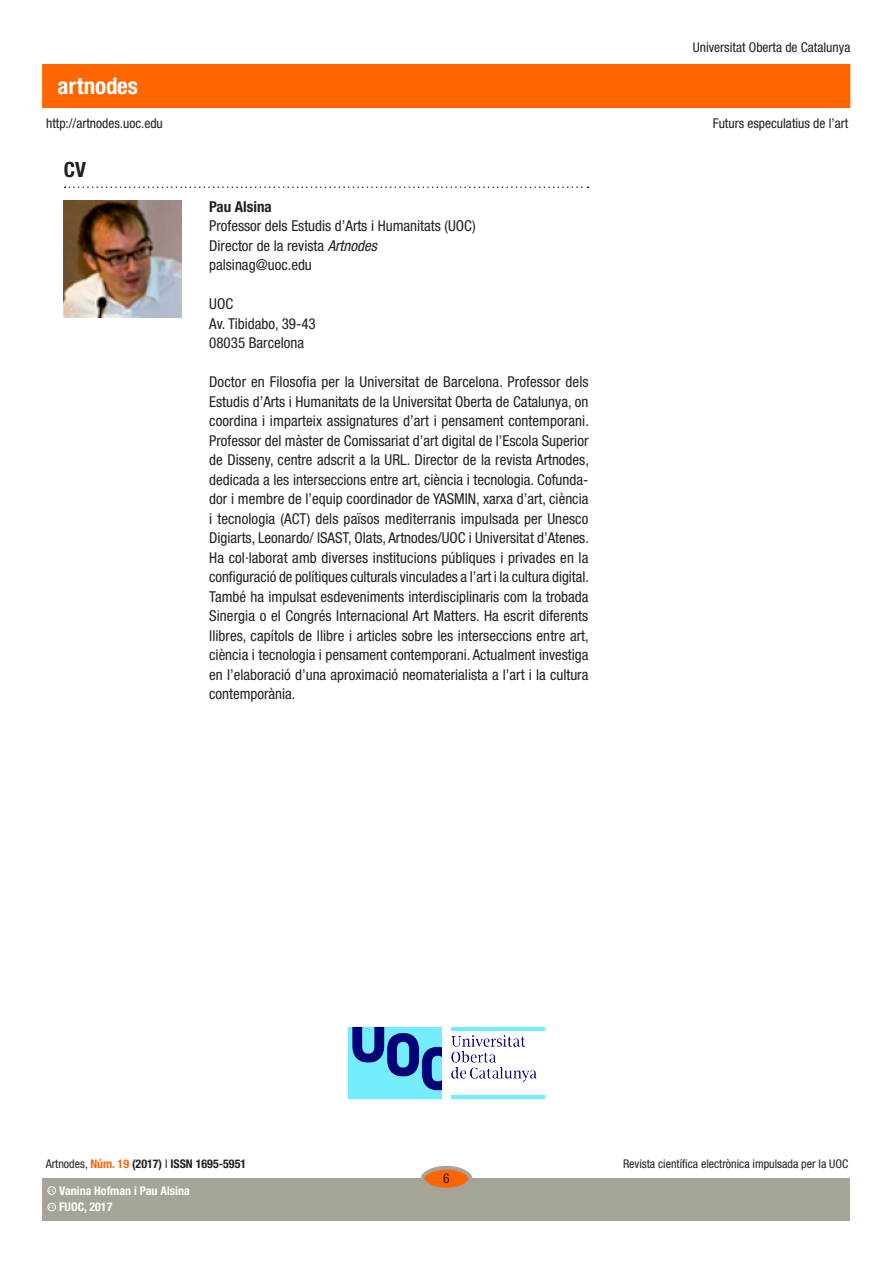
<style>
.page{position:relative;width:893px;height:1263px;background:#fff}
.page>*{position:absolute;margin:0;border:0;box-sizing:border-box;transform-origin:0 0}
.t1{font:700 condensed 22.95px "Helvetica Neue LT Std";color:#fff}
.t2{font:700 condensed 21px "Helvetica Neue LT Std";color:#231f20}
.text_general_primerp{font:condensed 15px/19.5px "Helvetica Neue LT Std";color:#231f20;text-align:justify}
.text_general{font:700 condensed 15px "Helvetica Neue LT Std";color:#231f20}
.t3{font:condensed 13.5px "Helvetica Neue LT Std";color:#231f20}
.t4{font:condensed 12px "Helvetica Neue LT Std";color:#231f20}
.t5{font:700 condensed 12px "Helvetica Neue LT Std";color:#231f20}
.t6{font:700 condensed 12px "Helvetica Neue LT Std";color:#fff}
.t7{font:600 3.9px "Adobe Caslon Pro";color:#fff}
.s1{font-style:italic}
.s2{font-weight:400}
.s3{color:#f60}
</style>
<div class="page">
<img style="left:347px;top:1026px;width:199px;height:74px">
<div style="left:43px;top:65px;width:807px;height:42px;background:#f60"></div>
<div style="left:43px;top:1178px;width:807px;height:42px;background:#a6a397"></div>
<div style="left:422px;top:1168px;width:48px;height:21px;background:#f60;border-radius:50%"></div>
<div style="left:421px;top:1166px;width:51px;height:25px;border:4px solid #a6a397;border-radius:50%"></div>
<div style="left:48px;top:1203px;width:8px;height:8px;border:1px solid #fff;border-radius:50%"></div>
<div style="left:48px;top:1186px;width:8px;height:8px;border:1px solid #fff;border-radius:50%"></div>
<img style="left:64px;top:200px;width:118px;height:117px">
<svg style="left:65px;top:186px;width:524px;height:2px"></svg>
<p class="t1" style="left:58px;top:72px;width:82px">artnodes</p>
<p class="t3" style="left:46px;top:115px;width:118px">http://artnodes.uoc.edu</p>
<p class="t2" style="left:64px;top:156px;width:24px">CV</p>
<p class="text_general" style="left:209px;top:197px;width:64px">Pau Alsina</p>
<p class="text_general_primerp" style="left:209px;top:216px;width:268px">Professor dels Estudis d’Arts i Humanitats (UOC)</p>
<p class="text_general_primerp" style="left:209px;top:236px;width:169px">Director de la revista <span class="s1">Artnodes</span></p>
<p class="text_general_primerp" style="left:209px;top:255px;width:104px">palsinag@uoc.edu</p>
<p class="text_general_primerp" style="left:209px;top:294px;width:25px">UOC</p>
<p class="text_general_primerp" style="left:209px;top:314px;width:108px">Av. Tibidabo, 39-43</p>
<p class="text_general_primerp" style="left:209px;top:333px;width:96px">08035 Barcelona</p>
<p class="text_general_primerp" style="left:209px;top:372px;width:381px">Doctor en Filosofia per la Universitat de Barcelona. Professor dels Estudis d’Arts i Humanitats de la Universitat Oberta de Catalunya, on coordina i imparteix assignatures d’art i pensament contemporani.<br>Professor del màster de Comissariat d’art digital de l’Escola Superior de Disseny, centre adscrit a la URL. Director de la revista Artnodes, dedicada a les interseccions entre art, ciència i tecnologia. Cofunda&shy;dor i membre de l’equip coordinador de YASMIN, xarxa d’art, ciència i tecnologia (ACT) dels països mediterranis impulsada per Unesco Digiarts, Leonardo/ ISAST, Olats, Artnodes/UOC i Universitat d’Atenes.<br>Ha col·laborat amb diverses institucions públiques i privades en la configuració de polítiques culturals vinculades a l’art i la cultura digital.<br>També ha impulsat esdeveniments interdisciplinaris com la trobada Sinergia o el Congrés Internacional Art Matters. Ha escrit diferents llibres, capítols de llibre i articles sobre les interseccions entre art, ciència i tecnologia i pensament contemporani. Actualment investiga en l’elaboració d’una aproximació neomaterialista a l’art i la cultura contemporània.</p>
<p class="t3" style="left:693px;top:40px;width:159px">Universitat Oberta de Catalunya</p>
<p class="t3" style="left:713px;top:115px;width:137px">Futurs especulatius de l’art</p>
<p class="t5" style="left:46px;top:1157px;width:202px"><span class="s2">Artnodes,</span> <span class="s3">Núm. 19</span> (2017) <span class="s2">I</span> ISSN 1695-5951</p>
<p class="t7" style="left:49px;top:1205px;width:7px">CC</p>
<p class="t6" style="left:59px;top:1200px;width:55px">FUOC, 2017</p>
<p class="t6" style="left:59px;top:1183px;width:132px">Vanina Hofman i Pau Alsina</p>
<p class="t7" style="left:49px;top:1188px;width:7px">CC</p>
<p class="t3" style="left:443px;top:1171px;width:8px">6</p>
<p class="t4" style="left:623px;top:1157px;width:227px">Revista científica electrònica impulsada per la UOC</p>
</div>
